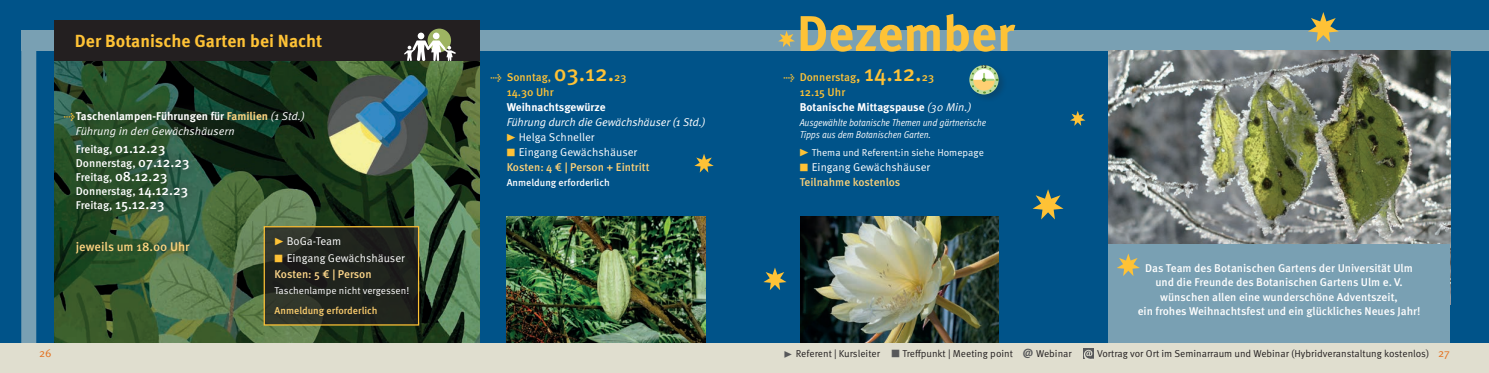
<style>
.page{position:relative;width:1489px;height:373px;background:#fff}
.page>*{position:absolute;margin:0;border:0;box-sizing:border-box;transform-origin:0 0}
.t1{font:700 50px "Meta OT";color:#fec236}
.t2{font:700 17.5px "Meta OT";color:#fec236}
.t3{font:500 12.5px "Meta OT";color:#fed480}
.t4{font:500 11.25px/13.8px "Meta OT";color:#fff}
.t5{font:700 11.25px/15px "Meta OT";color:#fff}
.t6{font:11.25px "Meta OT Norm";color:#fff}
.t7{font:11.25px "Meta OT Norm Ita";letter-spacing:-.015em;color:#fff}
.t8{font:500 11.25px "Meta OT";letter-spacing:-.005em;color:#fed278}
.t9{font:500 11.25px/15px "Meta OT";color:#fec236}
.t10{font:500 11.25px "Meta OT";letter-spacing:-.005em;color:#fed78a}
.t11{font:11.25px "Meta OT Norm";color:#e4701e}
.t12{font:10px "Meta OT Norm";color:#231f20}
.t13{font:10px/12.5px "Meta OT Cond Norm Ita";color:#fff}
.t14{font:10px "Meta OT Norm";color:#fff}
.t15{font:500 10px "Meta OT";color:#fecf6e}
.t16{font:500 10px "Meta OT";color:#fff}
.t17{font:500 5.62px "Meta OT";color:#231f20}
.s1{font-weight:500;color:#fec236}
.s2{color:#fed480}
.s3{font-family:"Meta OT Norm Ita";font-weight:400}
.s4{font-size:13.75px}
.s5{font-size:21.25px;color:#fec236}
.s6{font-family:"Meta OT";font-weight:500;font-size:10px;color:#fec236}
.s7{font-size:22.5px}
.s8{font-weight:500;font-size:15px;color:#fec236}
.s9{font-weight:500;font-size:22.5px;color:#fec236}
.s10{font-size:18.75px;color:#57585a}
.s11{font-family:"Meta OT";font-weight:500;color:#57585a}
.s12{font-family:"Meta OT";font-weight:700;font-size:11.62px;color:#57585a}
.s13{font-size:11.25px;color:#e4701e}
</style>
<div class="page">
<div style="left:0;top:0;width:1488px;height:370px;background:#005389"></div>
<div style="left:21px;top:30px;width:1467px;height:21px;background:#79a0b3"></div>
<div style="left:21px;top:31px;width:15px;height:341px;background:#79a0b3"></div>
<img style="left:54px;top:61px;width:426px;height:281px">
<div style="left:54px;top:21px;width:426px;height:40px;background:#231f20"></div>
<svg style="left:55px;top:100px;width:260px;height:121px;background:#27472a"></svg>
<svg style="left:65px;top:231px;width:135px;height:32px;background:#315733"></svg>
<svg style="left:778px;top:31px;width:17px;height:16px"></svg>
<svg style="left:1070px;top:111px;width:15px;height:15px"></svg>
<svg style="left:1308px;top:12px;width:30px;height:30px"></svg>
<svg style="left:694px;top:154px;width:19px;height:18px"></svg>
<svg style="left:1032px;top:189px;width:31px;height:30px"></svg>
<img style="left:507px;top:216px;width:198px;height:126px">
<img style="left:800px;top:216px;width:198px;height:126px">
<svg style="left:263px;top:225px;width:156px;height:101px;background:#2a2b20"></svg>
<img style="left:1108px;top:51px;width:341px;height:192px">
<div style="left:1108px;top:243px;width:341px;height:101px;background:#79a0b3"></div>
<div style="left:0;top:342px;width:1488px;height:30px;background:#e0decf"></div>
<div style="left:427px;top:29px;width:24px;height:23px;background:#9eb462;border-radius:50%"></div>
<svg style="left:404px;top:33px;width:52px;height:28px"></svg>
<div style="left:968px;top:64px;width:39px;height:39px;background:#231f20;opacity:.23"></div>
<svg style="left:969px;top:65px;width:29px;height:29px"></svg>
<div style="left:1082px;top:347px;width:11px;height:11px;background:#57585a"></div>
<svg style="left:1083px;top:349px;width:10px;height:10px"></svg>
<svg style="left:1117px;top:253px;width:22px;height:22px"></svg>
<svg style="left:763px;top:267px;width:23px;height:22px"></svg>
<h2 class="t2" style="left:75px;top:30px;width:249px">Der Botanische Garten bei Nacht</h2>
<p class="t5" style="left:64px;top:108px;width:242px"><span class="s1">→</span>Taschenlampen-Führungen für <span class="s2">Familien</span> <span class="s3">(1 Std.)</span></p>
<p class="t7" style="left:76px;top:124px;width:160px">Führung in den Gewächshäusern</p>
<p class="t4" style="left:76px;top:142px;width:115px">Freitag, <span class="s4">01.12.23<br></span>Donnerstag, <span class="s4">07.12.23<br></span>Freitag, <span class="s4">08.12.23<br></span>Donnerstag, <span class="s4">14.12.23<br></span>Freitag, <span class="s4">15.12.23</span></p>
<p class="t3" style="left:76px;top:239px;width:115px">jeweils um 18.00 Uhr</p>
<p class="t6" style="left:273px;top:234px;width:69px"><span class="s5">▸</span> BoGa-Team</p>
<p class="t6" style="left:274px;top:250px;width:132px"><span class="s6">■</span> Eingang Gewächshäuser</p>
<p class="t10" style="left:274px;top:266px;width:99px">Kosten: 5 € | Person</p>
<p class="t14" style="left:274px;top:284px;width:136px">Taschenlampe nicht vergessen!</p>
<p class="t15" style="left:274px;top:304px;width:105px">Anmeldung erforderlich</p>
<p class="t9" style="left:506px;top:69px;width:121px;text-indent:-16px">→ Sonntag, <span class="s7">03.12.</span>23<br>14.30 Uhr</p>
<p class="t5" style="left:506px;top:99px;width:100px">Weihnachtsgewürze</p>
<p class="t7" style="left:506px;top:115px;width:200px">Führung durch die Gewächshäuser (1 Std.)</p>
<p class="t6" style="left:505px;top:130px;width:91px"><span class="s5">▸</span> Helga Schneller</p>
<p class="t6" style="left:506px;top:145px;width:132px"><span class="s6">■</span> Eingang Gewächshäuser</p>
<p class="t8" style="left:506px;top:160px;width:144px">Kosten: 4 € | Person + Eintritt</p>
<p class="t16" style="left:506px;top:176px;width:105px">Anmeldung erforderlich</p>
<h1 class="t1" style="left:796px;top:2px;width:219px">Dezember</h1>
<p class="t17" style="left:981px;top:63px;width:7px">12</p>
<p class="t5" style="left:799px;top:69px;width:173px;text-indent:-16px"><span class="s1">→ Donnerstag</span><span class="s8">,</span> <span class="s9">14.12.</span><span class="s1">23<br>12.15 Uhr<br></span>Botanische Mittagspause <span class="s3">(30 Min.)</span></p>
<p class="t13" style="left:799px;top:116px;width:188px">Ausgewählte botanische Themen und gärtnerische<br>Tipps aus dem Botanischen Garten.</p>
<p class="t14" style="left:798px;top:146px;width:187px"><span class="s5">▸</span> Thema und Referent:in siehe Homepage</p>
<p class="t6" style="left:799px;top:160px;width:132px"><span class="s6">■</span> Eingang Gewächshäuser</p>
<p class="t8" style="left:799px;top:175px;width:102px">Teilnahme kostenlos</p>
<p class="t4" style="left:1137px;top:260px;width:284px;line-height:14.4px;text-align:center">Das Team des Botanischen Gartens der Universität Ulm und die Freunde des Botanischen Gartens Ulm e. V. wünschen allen eine wunderschöne Adventszeit,<br>ein frohes Weihnachtsfest und ein glückliches Neues Jahr!</p>
<p class="t11" style="left:39px;top:346px;width:14px">26</p>
<p class="t12" style="left:782px;top:347px;width:290px"><span class="s10">▸</span> Referent | Kursleiter <span class="s11">■</span> Treffpunkt | Meeting point <span class="s12">@</span> Webinar</p>
<p class="t12" style="left:1097px;top:347px;width:354px">Vortrag vor Ort im Seminarraum und Webinar (Hybridveranstaltung kostenlos) <span class="s13">27</span></p>
</div>
